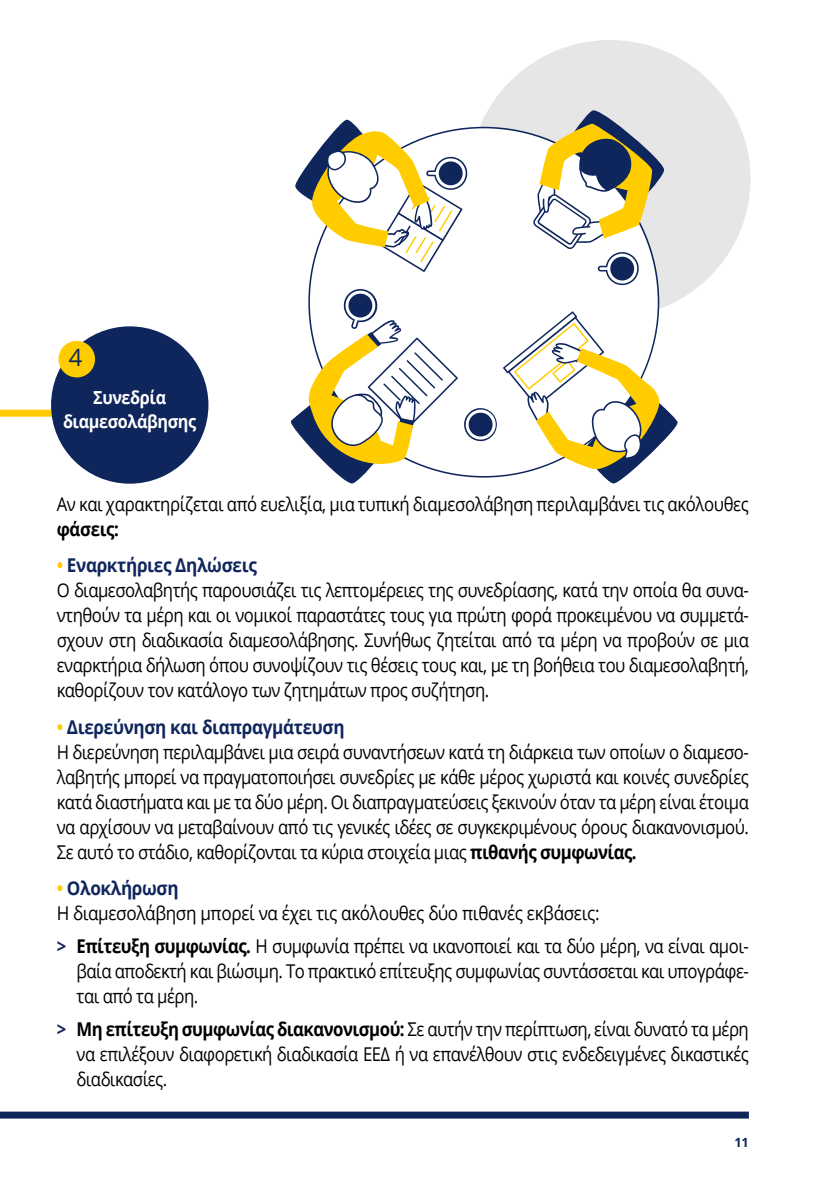
<style>
.page{position:relative;width:834px;height:1191px;background:#fff}
.page>*{position:absolute;margin:0;border:0;box-sizing:border-box;transform-origin:0 0}
.t1{font:23.8px "Open Sans";color:#0f265c}
.t2{font:19px/25px "Open Sans";letter-spacing:-.03em;color:#000;scale:.88 1}
.t3{font:19px/25px "Open Sans";letter-spacing:-.03em;color:#000;scale:.9 1}
.t4{font:700 19px "Open Sans";letter-spacing:-.02em;color:#000;scale:.88 1}
.t5{font:700 18px/24px "Open Sans";letter-spacing:-.025em;color:#fff;text-align:center;scale:.9 1}
.t6{font:700 12.8px "Open Sans";color:#0f265c}
.s1{font-weight:700;color:#fc0}
.s2{font-weight:700;color:#0f265c}
.s3{font-weight:700}
</style>
<div class="page">
<div style="left:469px;top:40px;width:281px;height:278px;background:#e6e6e6;border-radius:50%"></div>
<div style="left:0;top:410px;width:87px;height:7px;background:#fc0"></div>
<div style="left:51px;top:326px;width:157px;height:158px;background:#0f265c;border-radius:50%"></div>
<div style="left:58px;top:341px;width:37px;height:36px;background:#fc0;border-radius:50%"></div>
<div style="left:309px;top:127px;width:350px;height:350px;background:#fff"></div>
<svg style="left:503px;top:311px;width:175px;height:172px"></svg>
<svg style="left:532px;top:110px;width:132px;height:175px"></svg>
<svg style="left:290px;top:287px;width:207px;height:197px"></svg>
<svg style="left:295px;top:119px;width:173px;height:153px"></svg>
<div style="left:0;top:1111px;width:748px;height:7px;background:#0f265c"></div>
<p class="t1" style="left:69px;top:341px;width:15px">4</p>
<p class="t5" style="left:63px;top:385px;width:149px">Συνεδρία διαμεσολάβησης</p>
<p class="t2" style="left:57px;top:491px;width:788px">Αν και χαρακτηρίζεται από ευελιξία, μια τυπική διαμεσολάβηση περιλαμβάνει τις ακόλουθες</p>
<p class="t4" style="left:57px;top:515px;width:72px">φάσεις:</p>
<p class="t2" style="left:57px;top:552px;width:788px"><span class="s1">•</span> <span class="s2">Εναρκτήριες Δηλώσεις<br></span>Ο διαμεσολαβητής παρουσιάζει τις λεπτομέρειες της συνεδρίασης, κατά την οποία θα συνα&shy;ντηθούν τα μέρη και οι νομικοί παραστάτες τους για πρώτη φορά προκειμένου να συμμετά&shy;σχουν στη διαδικασία διαμεσολάβησης. Συνήθως ζητείται από τα μέρη να προβούν σε μια εναρκτήρια δήλωση όπου συνοψίζουν τις θέσεις τους και, με τη βοήθεια του διαμεσολαβητή, καθορίζουν τον κατάλογο των ζητημάτων προς συζήτηση.</p>
<p class="t2" style="left:57px;top:713px;width:788px"><span class="s1">•</span> <span class="s2">Διερεύνηση και διαπραγμάτευση<br></span>Η διερεύνηση περιλαμβάνει μια σειρά συναντήσεων κατά τη διάρκεια των οποίων ο διαμεσο&shy;λαβητής μπορεί να πραγματοποιήσει συνεδρίες με κάθε μέρος χωριστά και κοινές συνεδρίες κατά διαστήματα και με τα δύο μέρη. Οι διαπραγματεύσεις ξεκινούν όταν τα μέρη είναι έτοιμα να αρχίσουν να μεταβαίνουν από τις γενικές ιδέες σε συγκεκριμένους όρους διακανονισμού.<br>Σε αυτό το στάδιο, καθορίζονται τα κύρια στοιχεία μιας <span class="s3">πιθανής συμφωνίας.</span></p>
<p class="t3" style="left:57px;top:875px;width:604px"><span class="s1">•</span> <span class="s2">Ολοκλήρωση<br></span>Η διαμεσολάβηση μπορεί να έχει τις ακόλουθες δύο πιθανές εκβάσεις:</p>
<p class="t2" style="left:77px;top:933px;width:765px;text-align:justify;text-indent:-20px"><span class="s2">&gt;</span> <span class="s3">Επίτευξη συμφωνίας.</span> Η συμφωνία πρέπει να ικανοποιεί και τα δύο μέρη, να είναι αμοι&shy;βαία αποδεκτή και βιώσιμη. Το πρακτικό επίτευξης συμφωνίας συντάσσεται και υπογράφε&shy;ται από τα μέρη.</p>
<p class="t2" style="left:77px;top:1016px;width:765px;text-align:justify;text-indent:-20px"><span class="s2">&gt;</span> <span class="s3">Μη επίτευξη συμφωνίας διακανονισμού:</span> Σε αυτήν την περίπτωση, είναι δυνατό τα μέρη να επιλέξουν διαφορετική διαδικασία ΕΕΔ ή να επανέλθουν στις ενδεδειγμένες δικαστικές διαδικασίες.</p>
<p class="t6" style="left:734px;top:1133px;width:16px">11</p>
</div>
